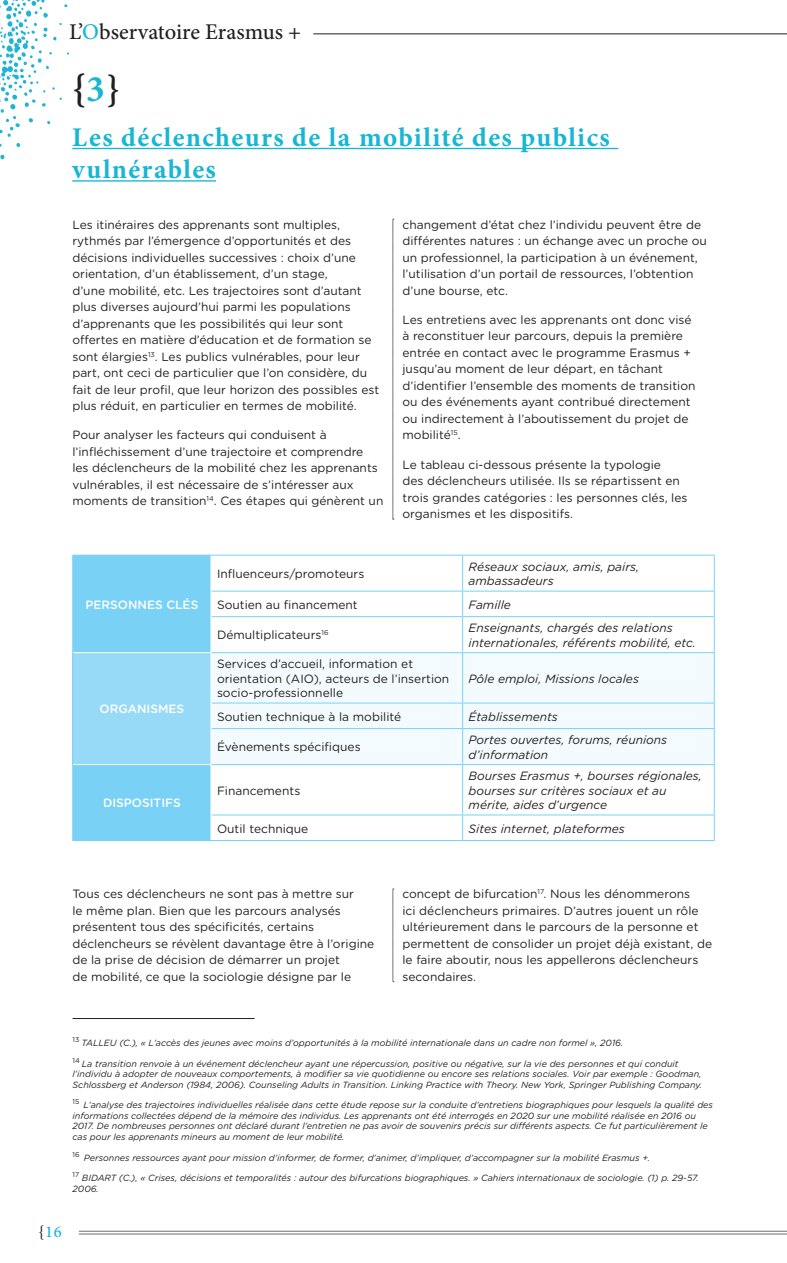
<style>
.page{position:relative;width:787px;height:1263px;background:#fff}
.page>*{position:absolute;margin:0;border:0;box-sizing:border-box;transform-origin:0 0}
.t1{font:700 39px "Minion Pro";color:#231f20}
.t2{font:700 27px/32.4px "Minion Pro";letter-spacing:.05em;color:#16b6d4}
.t3{font:500 22.5px "Minion Pro";color:#231f20}
.t4{font:500 16.5px "Minion Pro";color:#16b6d4}
.t5{font:12px/16.5px "Gotham Rounded";color:#231f20}
.t6{font:italic 12px/14.4px "Gotham Rounded";color:#231f20}
.t7{font:500 12px "Gotham Rounded";color:#fff}
.t8{font:italic 9px/10.5px "Gotham Rounded";color:#231f20}
.s1{color:#16b6d4}
.s2{font-size:37.5px;color:#16b6d4}
.s3{font-size:37.5px}
.s4{color:#231f20}
</style>
<div class="page">
<hr style="left:313px;top:33px;width:474px;height:1px;background:#231f20">
<svg style="left:0;top:155px;width:5px;height:5px"></svg>
<svg style="left:16px;top:143px;width:4px;height:4px"></svg>
<svg style="left:0;top:0;width:69px;height:137px"></svg>
<hr style="left:79px;top:1231px;width:708px;height:1px;background:#6c6d70">
<hr style="left:79px;top:1234px;width:708px;height:1px;background:#6c6d70">
<hr style="left:72px;top:148px;width:546px;height:1px;background:#16b6d4">
<hr style="left:72px;top:180px;width:144px;height:2px;background:#16b6d4">
<svg style="left:392px;top:219px;width:2px;height:301px"></svg>
<svg style="left:392px;top:889px;width:2px;height:93px"></svg>
<div style="left:212px;top:653px;width:502px;height:111px;background:#f4fbfe"></div>
<hr style="left:462px;top:555px;width:1px;height:36px;background:#79d2f6">
<hr style="left:714px;top:555px;width:1px;height:36px;background:#79d2f6">
<hr style="left:211px;top:591px;width:251px;height:1px;background:#79d2f6">
<hr style="left:462px;top:591px;width:252px;height:1px;background:#79d2f6">
<svg style="left:462px;top:591px;width:1px;height:25px"></svg>
<svg style="left:714px;top:591px;width:1px;height:25px"></svg>
<hr style="left:211px;top:616px;width:251px;height:1px;background:#79d2f6">
<hr style="left:462px;top:616px;width:252px;height:1px;background:#79d2f6">
<hr style="left:462px;top:617px;width:1px;height:35px;background:#79d2f6">
<hr style="left:714px;top:617px;width:1px;height:35px;background:#79d2f6">
<hr style="left:211px;top:652px;width:251px;height:1px;background:#79d2f6">
<hr style="left:462px;top:652px;width:252px;height:1px;background:#79d2f6">
<hr style="left:462px;top:653px;width:1px;height:50px;background:#79d2f6">
<hr style="left:714px;top:653px;width:1px;height:50px;background:#79d2f6">
<hr style="left:211px;top:703px;width:251px;height:1px;background:#79d2f6">
<hr style="left:462px;top:703px;width:252px;height:1px;background:#79d2f6">
<svg style="left:462px;top:703px;width:1px;height:25px"></svg>
<svg style="left:714px;top:703px;width:1px;height:25px"></svg>
<hr style="left:211px;top:728px;width:251px;height:1px;background:#79d2f6">
<hr style="left:462px;top:728px;width:252px;height:1px;background:#79d2f6">
<hr style="left:462px;top:729px;width:1px;height:35px;background:#79d2f6">
<hr style="left:714px;top:729px;width:1px;height:35px;background:#79d2f6">
<hr style="left:211px;top:764px;width:251px;height:1px;background:#79d2f6">
<hr style="left:462px;top:764px;width:252px;height:1px;background:#79d2f6">
<hr style="left:462px;top:765px;width:1px;height:50px;background:#79d2f6">
<hr style="left:714px;top:765px;width:1px;height:50px;background:#79d2f6">
<hr style="left:211px;top:815px;width:251px;height:1px;background:#79d2f6">
<hr style="left:462px;top:815px;width:252px;height:1px;background:#79d2f6">
<svg style="left:462px;top:815px;width:1px;height:25px"></svg>
<svg style="left:714px;top:815px;width:1px;height:25px"></svg>
<hr style="left:211px;top:840px;width:251px;height:1px;background:#79d2f6">
<hr style="left:462px;top:840px;width:252px;height:1px;background:#79d2f6">
<hr style="left:211px;top:555px;width:251px;height:1px;background:#79d2f6">
<hr style="left:462px;top:555px;width:252px;height:1px;background:#79d2f6">
<svg style="left:72px;top:555px;width:140px;height:285px;background:#86d5f6"></svg>
<hr style="left:72px;top:840px;width:139px;height:1px;background:#79d2f6">
<hr style="left:73px;top:1018px;width:182px;height:1px;background:#231f20">
<h3 class="t3" style="left:69px;top:17px;width:234px">L’<span class="s1">O</span>bservatoire Erasmus +</h3>
<p class="t1" style="left:72px;top:61px;width:49px">{<span class="s2">3</span><span class="s3">}</span></p>
<p class="t2" style="left:72px;top:121px;width:539px">Les déclencheurs de la mobilité des publics vulnérables</p>
<p class="t5" style="left:72px;top:216px;width:308px">Les itinéraires des apprenants sont multiples, rythmés par l’émergence d’opportunités et des décisions individuelles successives : choix d’une orientation, d’un établissement, d’un stage,<br>d’une mobilité, etc. Les trajectoires sont d’autant plus diverses aujourd’hui parmi les populations d’apprenants que les possibilités qui leur sont offertes en matière d’éducation et de formation se sont élargies<sup>13</sup>. Les publics vulnérables, pour leur part, ont ceci de particulier que l’on considère, du fait de leur profil, que leur horizon des possibles est plus réduit, en particulier en termes de mobilité.</p>
<p class="t5" style="left:72px;top:426px;width:312px">Pour analyser les facteurs qui conduisent à l’infléchissement d’une trajectoire et comprendre<br>les déclencheurs de la mobilité chez les apprenants vulnérables, il est nécessaire de s’intéresser aux moments de transition<sup>14</sup>. Ces étapes qui génèrent un</p>
<p class="t5" style="left:402px;top:216px;width:306px">changement d’état chez l’individu peuvent être de différentes natures : un échange avec un proche ou un professionnel, la participation à un événement, l’utilisation d’un portail de ressources, l’obtention d’une bourse, etc.</p>
<p class="t5" style="left:402px;top:311px;width:294px">Les entretiens avec les apprenants ont donc visé à reconstituer leur parcours, depuis la première entrée en contact avec le programme Erasmus + jusqu’au moment de leur départ, en tâchant d’identifier l’ensemble des moments de transition ou des événements ayant contribué directement ou indirectement à l’aboutissement du projet de mobilité<sup>15</sup>.</p>
<p class="t5" style="left:402px;top:456px;width:286px">Le tableau ci-dessous présente la typologie<br>des déclencheurs utilisée. Ils se répartissent en trois grandes catégories : les personnes clés, les organismes et les dispositifs.</p>
<p class="t7" style="left:85px;top:596px;width:114px">PERSONNES CLÉS</p>
<p class="t7" style="left:99px;top:701px;width:86px">ORGANISMES</p>
<p class="t7" style="left:103px;top:794px;width:79px">DISPOSITIFS</p>
<p class="t5" style="left:217px;top:565px;width:149px">Influenceurs/promoteurs</p>
<p class="t6" style="left:468px;top:559px;width:172px">Réseaux sociaux, amis, pairs, ambassadeurs</p>
<p class="t5" style="left:217px;top:596px;width:142px">Soutien au financement</p>
<p class="t6" style="left:468px;top:597px;width:44px">Famille</p>
<p class="t5" style="left:217px;top:626px;width:113px">Démultiplicateurs<sup>16</sup></p>
<p class="t6" style="left:468px;top:620px;width:229px">Enseignants, chargés des relations internationales, référents mobilité, etc.</p>
<p class="t5" style="left:217px;top:656px;width:234px;line-height:14.4px">Services d’accueil, information et orientation (AIO), acteurs de l’insertion socio-professionnelle</p>
<p class="t6" style="left:468px;top:671px;width:172px">Pôle emploi, Missions locales</p>
<p class="t5" style="left:217px;top:708px;width:186px">Soutien technique à la mobilité</p>
<p class="t6" style="left:468px;top:709px;width:91px">Établissements</p>
<p class="t5" style="left:217px;top:738px;width:145px">Évènements spécifiques</p>
<p class="t6" style="left:468px;top:732px;width:200px">Portes ouvertes, forums, réunions d’information</p>
<p class="t5" style="left:217px;top:781px;width:85px">Financements</p>
<p class="t6" style="left:468px;top:768px;width:235px">Bourses Erasmus +, bourses régionales, bourses sur critères sociaux et au mérite, aides d’urgence</p>
<p class="t5" style="left:217px;top:819px;width:93px">Outil technique</p>
<p class="t6" style="left:468px;top:820px;width:158px">Sites internet, plateformes</p>
<p class="t5" style="left:72px;top:885px;width:303px">Tous ces déclencheurs ne sont pas à mettre sur<br>le même plan. Bien que les parcours analysés présentent tous des spécificités, certains déclencheurs se révèlent davantage être à l’origine de la prise de décision de démarrer un projet<br>de mobilité, ce que la sociologie désigne par le</p>
<p class="t5" style="left:402px;top:885px;width:311px">concept de bifurcation<sup>17</sup>. Nous les dénommerons<br>ici déclencheurs primaires. D’autres jouent un rôle ultérieurement dans le parcours de la personne et permettent de consolider un projet déjà existant, de le faire aboutir, nous les appellerons déclencheurs secondaires.</p>
<p class="t8" style="left:73px;top:1037px;width:552px"><sup>13</sup> TALLEU (C.), « L’accès des jeunes avec moins d’opportunités à la mobilité internationale dans un cadre non formel », 2016.</p>
<p class="t8" style="left:73px;top:1058px;width:631px"><sup>14</sup> La transition renvoie à un événement déclencheur ayant une répercussion, positive ou négative, sur la vie des personnes et qui conduit l’individu à adopter de nouveaux comportements, à modifier sa vie quotidienne ou encore ses relations sociales. Voir par exemple : Goodman,<br>Schlossberg et Anderson (1984, 2006). Counseling Adults in Transition. Linking Practice with Theory. New York, Springer Publishing Company.</p>
<p class="t8" style="left:73px;top:1099px;width:642px"><sup>15</sup> L’analyse des trajectoires individuelles réalisée dans cette étude repose sur la conduite d’entretiens biographiques pour lesquels la qualité des informations collectées dépend de la mémoire des individus. Les apprenants ont été interrogés en 2020 sur une mobilité réalisée en 2016 ou 2017. De nombreuses personnes ont déclaré durant l’entretien ne pas avoir de souvenirs précis sur différents aspects. Ce fut particulièrement le cas pour les apprenants mineurs au moment de leur mobilité.</p>
<p class="t8" style="left:73px;top:1152px;width:579px"><sup>16</sup> Personnes ressources ayant pour mission d’informer, de former, d’animer, d’impliquer, d’accompagner sur la mobilité Erasmus +.</p>
<p class="t8" style="left:73px;top:1172px;width:628px"><sup>17</sup> BIDART (C.), « Crises, décisions et temporalités : autour des bifurcations biographiques. » Cahiers internationaux de sociologie. (1) p. 29-57.<br>2006.</p>
<h3 class="t4" style="left:38px;top:1220px;width:25px"><span class="s4">{</span>16</h3>
</div>
